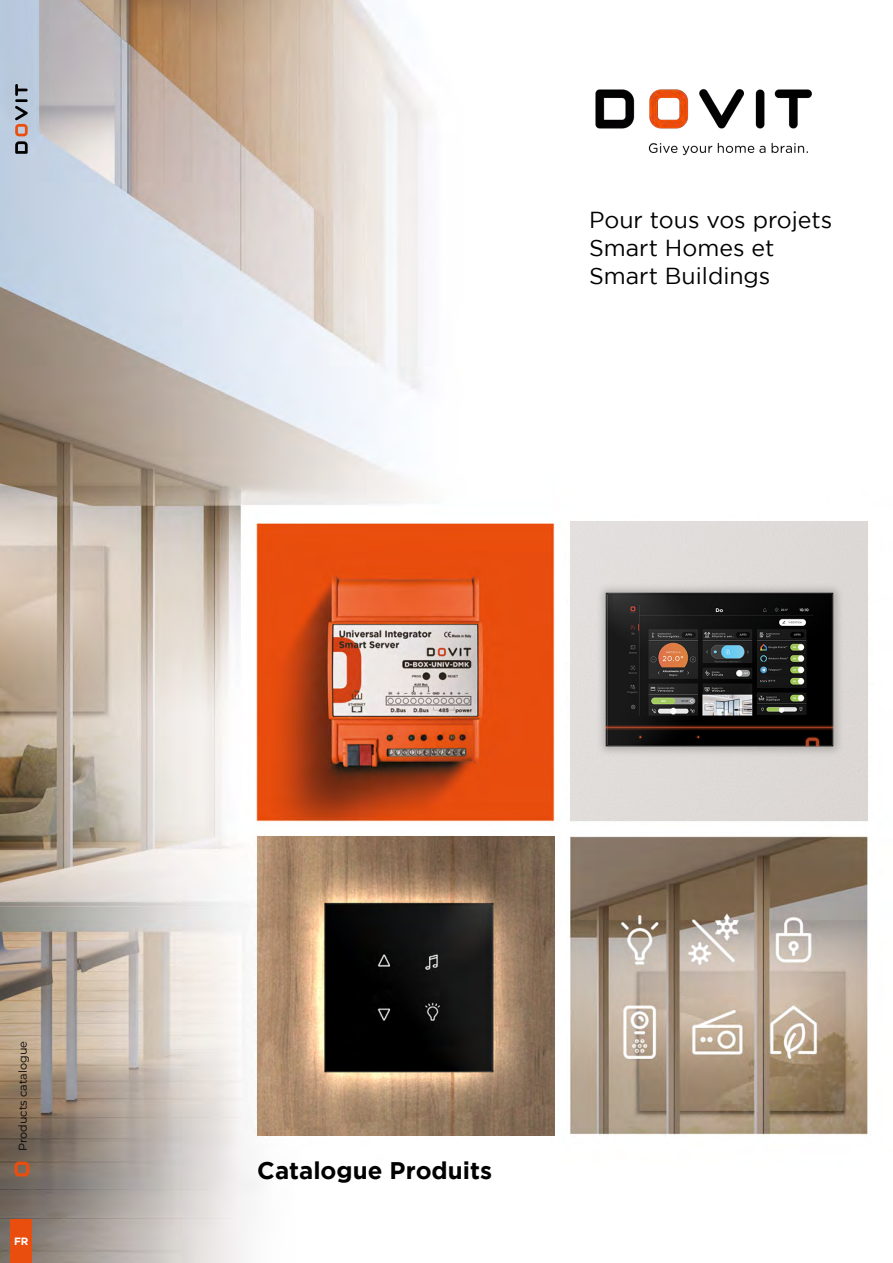
<style>
.page{position:relative;width:893px;height:1263px;background:#fff}
.page>*{position:absolute;margin:0;border:0;box-sizing:border-box;transform-origin:0 0}
.t1{font:700 24px "Gotham";color:#000}
.t2{font:23.1px/27.8px "Gotham";color:#000}
.t3{font:11.25px "Montserrat";color:#000}
.t4{font:700 10.5px "Gotham";color:#fff}
</style>
<div class="page">
<img style="left:0;top:0;width:868px;height:1263px">
<img style="left:589px;top:83px;width:232px;height:78px">
<img style="left:570px;top:522px;width:298px;height:299px">
<img style="left:257px;top:837px;width:297px;height:298px">
<svg style="left:14px;top:1161px;width:15px;height:15px"></svg>
<div style="left:10px;top:1219px;width:22px;height:44px;background:#e94e0f"></div>
<svg style="left:15px;top:84px;width:13px;height:70px"></svg>
<p class="t2" style="left:589px;top:206px;width:245px">Pour tous vos projets<br>Smart Homes et<br>Smart Buildings</p>
<p class="t3" style="left:15px;top:1151px;width:112px;rotate:-90deg">Products catalogue</p>
<p class="t4" style="left:14px;top:1235px;width:16px">FR</p>
<p class="t1" style="left:257px;top:1156px;width:236px">Catalogue Produits</p>
</div>
